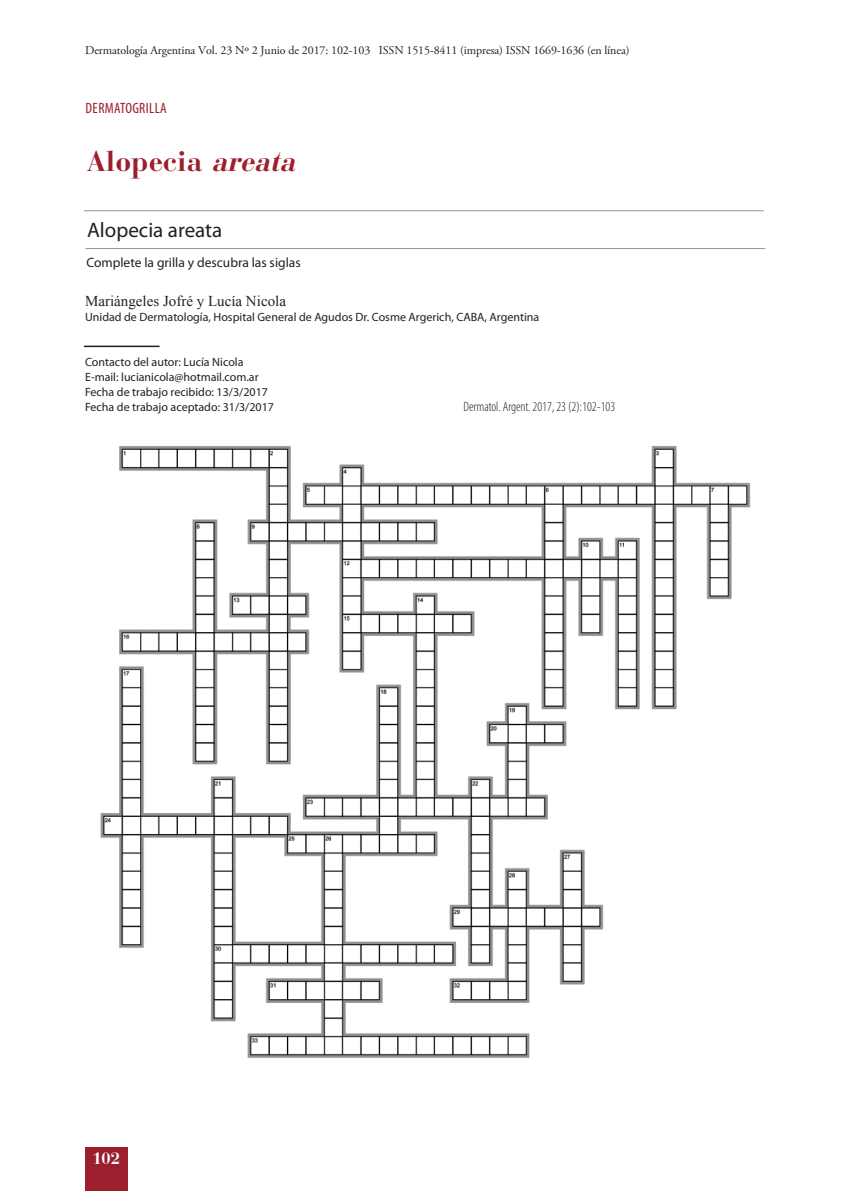
<style>
.page{position:relative;width:851px;height:1191px;background:#fff}
.page>*{position:absolute;margin:0;border:0;box-sizing:border-box;transform-origin:0 0}
.t1{font:700 28.5px "Bauer Bodoni Std";color:#9c1f2d}
.t2{font:21px "Myriad Pro";color:#231f20}
.t3{font:700 16.5px "Bauer Bodoni Std";color:#fff}
.t4{font:15px "Times New Roman";color:#231f20}
.t5{font:condensed 15px "Myriad Pro";letter-spacing:.025em;color:#9c1f2d}
.t6{font:13.5px "Myriad Pro";color:#231f20}
.t7{font:300 condensed 13.5px "Myriad Pro";color:#231f20}
.t8{font:12px/15px "Myriad Pro";color:#231f20}
.t9{font:12px "Adobe Garamond Pro";letter-spacing:-.01em;color:#231f20}
.s1{font-style:italic}
</style>
<div class="page">
<div style="left:85px;top:1146px;width:43px;height:45px;background:#9c1f2d"></div>
<hr style="left:84px;top:210px;width:679px;height:1px;background:#939598">
<hr style="left:85px;top:248px;width:680px;height:1px;background:#939598">
<hr style="left:84px;top:345px;width:75px;height:2px;background:#231f20">
<img style="left:100px;top:446px;width:651px;height:612px">
<p class="t9" style="left:85px;top:43px;width:546px">Dermatología Argentina Vol. 23 Nº 2 Junio de 2017: 102-103 ISSN 1515-8411 (impresa) ISSN 1669-1636 (en línea)</p>
<p class="t5" style="left:86px;top:98px;width:83px">DERMATOGRILLA</p>
<h1 class="t1" style="left:87px;top:144px;width:218px">Alopecia <span class="s1">areata</span></h1>
<h2 class="t2" style="left:87px;top:216px;width:137px">Alopecia areata</h2>
<p class="t6" style="left:86px;top:254px;width:216px">Complete la grilla y descubra las siglas</p>
<p class="t4" style="left:85px;top:291px;width:202px">Mariángeles Jofré y Lucía Nicola</p>
<p class="t8" style="left:85px;top:309px;width:455px">Unidad de Dermatología, Hospital General de Agudos Dr. Cosme Argerich, CABA, Argentina</p>
<p class="t8" style="left:85px;top:354px;width:190px">Contacto del autor: Lucía Nicola E-mail: lucianicola@hotmail.com.ar Fecha de trabajo recibido: 13/3/2017<br>Fecha de trabajo aceptado: 31/3/2017</p>
<p class="t7" style="left:463px;top:398px;width:153px">Dermatol. Argent. 2017, 23 (2):102-103</p>
<h3 class="t3" style="left:92px;top:1148px;width:29px">102</h3>
</div>
